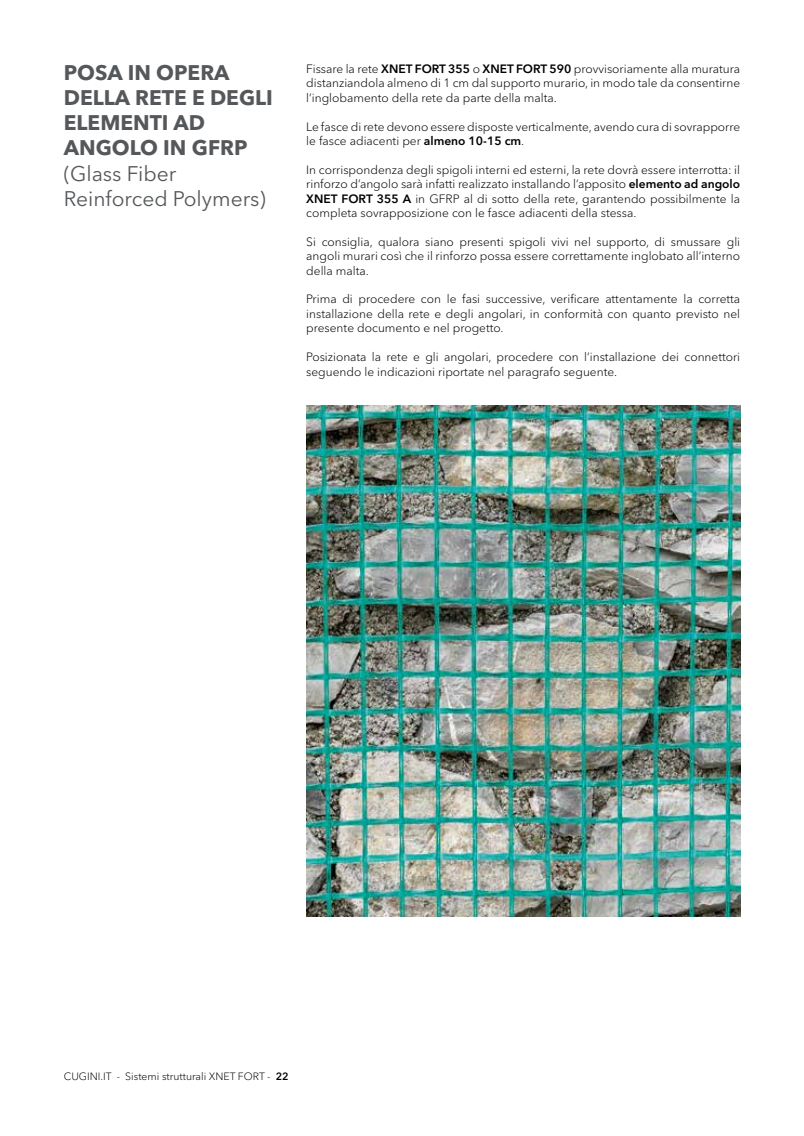
<style>
.page{position:relative;width:804px;height:1136px;background:#fff}
.page>*{position:absolute;margin:0;border:0;box-sizing:border-box;transform-origin:0 0}
.t1{font:700 21px/25.2px "Avenir Next World";color:#55585b}
.t2{font:21px/25.2px "Avenir Next World";color:#55585b}
.t3{font:300 12px/14.4px "Avenir Next World";color:#000;text-align:justify}
.t4{font:300 10.5px "Avenir Next World";color:#000}
.s1{font-weight:600}
</style>
<div class="page">
<img style="left:306px;top:405px;width:434px;height:511px">
<h1 class="t1" style="left:64px;top:60px;width:211px">POSA IN OPERA<br>DELLA RETE E DEGLI<br>ELEMENTI AD<br>ANGOLO IN GFRP</h1>
<h1 class="t2" style="left:64px;top:161px;width:203px">(Glass Fiber<br>Reinforced Polymers)</h1>
<p class="t3" style="left:306px;top:62px;width:435px">Fissare la rete <span class="s1">XNET FORT 355</span> o <span class="s1">XNET FORT 590</span> provvisoriamente alla muratura distanziandola almeno di 1 cm dal supporto murario, in modo tale da consentirne l’inglobamento della rete da parte della malta.</p>
<p class="t3" style="left:306px;top:119px;width:435px">Le fasce di rete devono essere disposte verticalmente, avendo cura di sovrapporre le fasce adiacenti per <span class="s1">almeno 10-15 cm</span>.</p>
<p class="t3" style="left:306px;top:162px;width:435px">In corrispondenza degli spigoli interni ed esterni, la rete dovrà essere interrotta: il rinforzo d’angolo sarà infatti realizzato installando l’apposito <span class="s1">elemento ad angolo XNET FORT 355 A</span> in GFRP al di sotto della rete, garantendo possibilmente la completa sovrapposizione con le fasce adiacenti della stessa.</p>
<p class="t3" style="left:306px;top:234px;width:435px">Si consiglia, qualora siano presenti spigoli vivi nel supporto, di smussare gli angoli murari così che il rinforzo possa essere correttamente inglobato all’interno della malta.</p>
<p class="t3" style="left:306px;top:292px;width:435px">Prima di procedere con le fasi successive, verificare attentamente la corretta installazione della rete e degli angolari, in conformità con quanto previsto nel presente documento e nel progetto.</p>
<p class="t3" style="left:306px;top:350px;width:435px">Posizionata la rete e gli angolari, procedere con l’installazione dei connettori seguendo le indicazioni riportate nel paragrafo seguente.</p>
<p class="t4" style="left:64px;top:1067px;width:226px">CUGINI.IT - Sistemi strutturali XNET FORT - <span class="s1">22</span></p>
</div>
